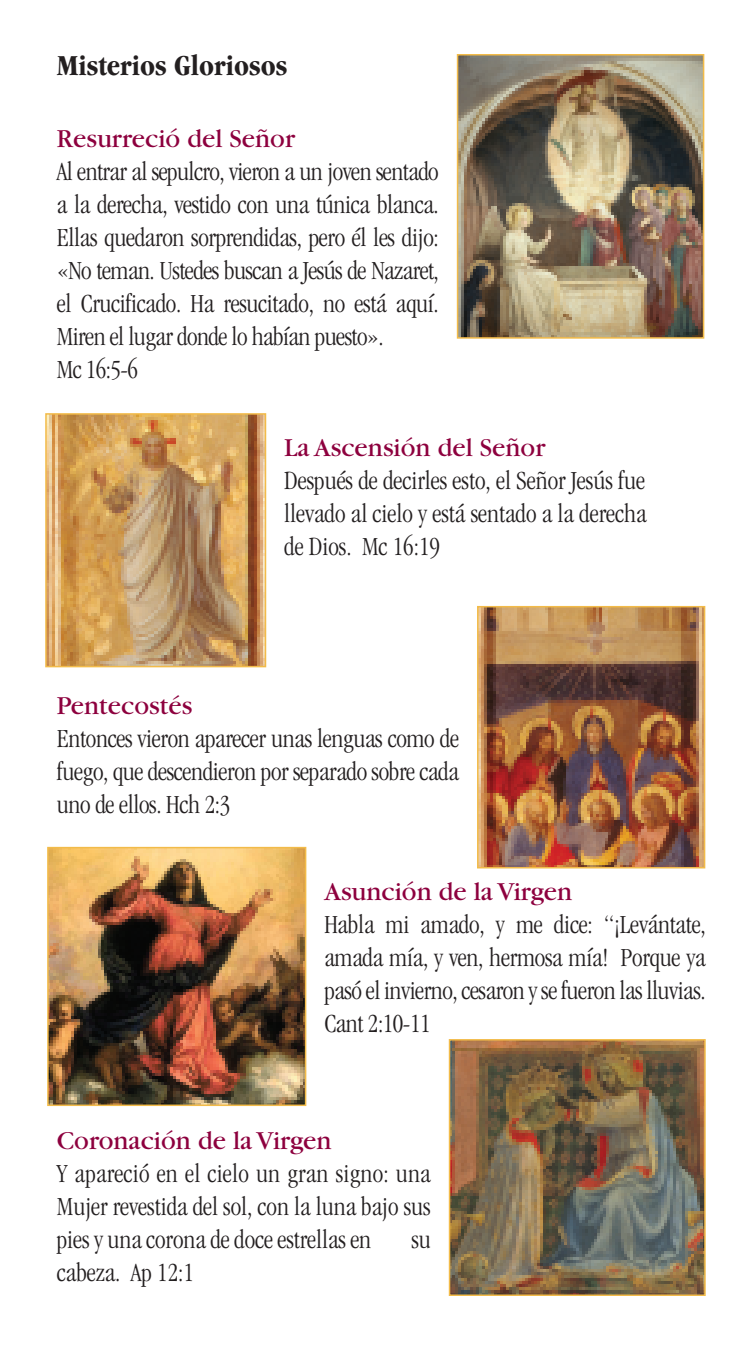
<style>
.page{position:relative;width:756px;height:1350px;background:#fff}
.page>*{position:absolute;margin:0;border:0;box-sizing:border-box;transform-origin:0 0}
.t1{font:700 condensed 30px "Garamond";color:#231f20}
.t2{font:300 condensed 27px/33px "Garamond";letter-spacing:-.01em;color:#231f20;text-align:justify}
.t3{font:27px "Garamond";color:#8d003e}
</style>
<div class="page">
<img style="left:460px;top:57px;width:241px;height:279px">
<div style="left:457px;top:54px;width:247px;height:285px;border:2px solid #f2bb49"></div>
<img style="left:48px;top:416px;width:215px;height:248px">
<div style="left:45px;top:413px;width:221px;height:254px;border:2px solid #f2bb49"></div>
<img style="left:480px;top:609px;width:222px;height:256px">
<div style="left:477px;top:606px;width:228px;height:262px;border:2px solid #f2bb49"></div>
<img style="left:50px;top:850px;width:253px;height:253px">
<div style="left:47px;top:847px;width:259px;height:259px;border:2px solid #f2bb49"></div>
<img style="left:452px;top:1042px;width:251px;height:251px">
<div style="left:449px;top:1039px;width:257px;height:257px;border:2px solid #f2bb49"></div>
<p class="t1" style="left:57px;top:54px;width:232px">Misterios Gloriosos</p>
<p class="t3" style="left:57px;top:129px;width:240px">Resurreció del Señor</p>
<p class="t2" style="left:57px;top:157px;width:383px;text-align:left">Al entrar al sepulcro, vieron a un joven sentado a la derecha, vestido con una túnica blanca.<br>Ellas quedaron sorprendidas, pero él les dijo: «No teman. Ustedes buscan a Jesús de Nazaret, el Crucificado. Ha resucitado, no está aquí.<br>Miren el lugar donde lo habían puesto».<br>Mc 16:5-6</p>
<p class="t3" style="left:284px;top:438px;width:263px">La Ascensión del Señor</p>
<p class="t2" style="left:284px;top:466px;width:364px">Después de decirles esto, el Señor Jesús fue llevado al cielo y está sentado a la derecha de Dios. Mc 16:19</p>
<p class="t3" style="left:57px;top:696px;width:137px">Pentecostés</p>
<p class="t2" style="left:57px;top:724px;width:404px">Entonces vieron aparecer unas lenguas como de fuego, que descendieron por separado sobre cada uno de ellos. Hch 2:3</p>
<p class="t3" style="left:324px;top:882px;width:249px">Asunción de la Virgen</p>
<p class="t2" style="left:324px;top:910px;width:383px">Habla mi amado, y me dice: “¡Levántate, amada mía, y ven, hermosa mía! Porque ya pasó el invierno, cesaron ysefueron laslluvias.<br>Cant 2:10-11</p>
<p class="t3" style="left:57px;top:1131px;width:276px">Coronación de la Virgen</p>
<p class="t2" style="left:57px;top:1159px;width:375px">Y apareció en el cielo un gran signo: una Mujer revestida del sol, con la luna bajo sus pies y una corona de doce estrellas en</p>
<p class="t2" style="left:411px;top:1225px;width:21px">su</p>
<p class="t2" style="left:57px;top:1258px;width:139px">cabeza. Ap 12:1</p>
</div>
